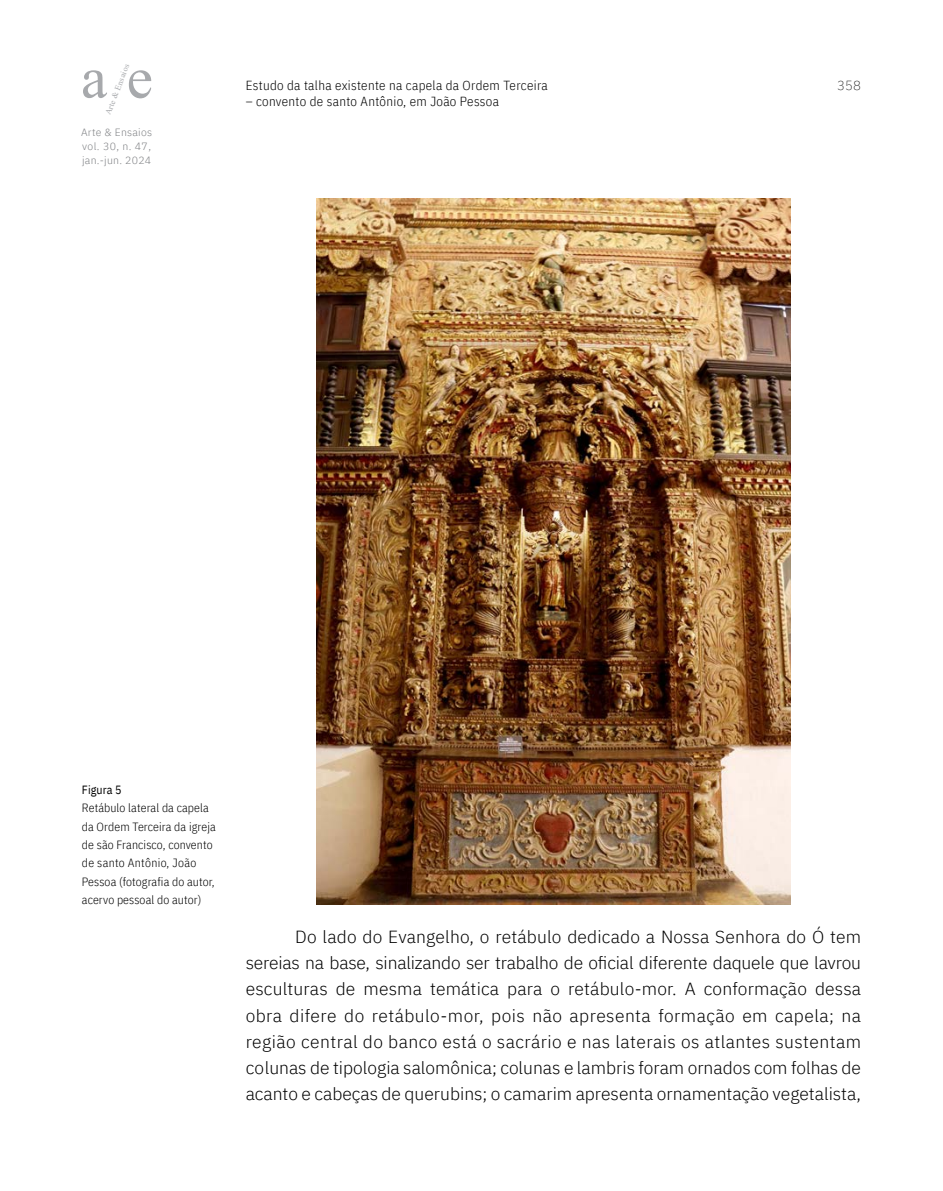
<style>
.page{position:relative;width:943px;height:1191px;background:#fff}
.page>*{position:absolute;margin:0;border:0;box-sizing:border-box;transform-origin:0 0}
.t1{font:59.15px "Times New Roman";color:#a7a9ac}
.t2{font:300 17.5px/26.1px "IBM Plex Sans";color:#000;text-align:justify}
.t3{font:300 13.12px "IBM Plex Sans Cond";letter-spacing:.025em;color:#000}
.t4{font:200 13.12px "IBM Plex Sans";color:#000}
.t5{font:300 11.9px/18.4px "IBM Plex Sans Cond";letter-spacing:.01em;color:#000}
.t6{font:11.9px "IBM Plex Sans Cond";letter-spacing:.01em;color:#000}
.t7{font:300 10.5px/14px "IBM Plex Sans";letter-spacing:.025em;color:#808285;text-align:justify}
.t8{font:8.4px "Times New Roman";color:#a7a9ac}
</style>
<div class="page">
<img style="left:316px;top:198px;width:474px;height:706px">
<p class="t8" style="left:102px;top:112px;width:55px;rotate:-69deg">Arte &amp; Ensaios</p>
<p class="t7" style="left:81px;top:125px;width:72px">Arte &amp; Ensaios vol. 30, n. 47, jan.-jun. 2024</p>
<h1 class="t1" style="left:81px;top:36px;width:73px">a e</h1>
<p class="t4" style="left:837px;top:75px;width:25px">358</p>
<p class="t3" style="left:246px;top:75px;width:303px">Estudo da talha existente na capela da Ordem Terceira</p>
<p class="t3" style="left:246px;top:92px;width:255px">– convento de santo Antônio, em João Pessoa</p>
<p class="t6" style="left:82px;top:780px;width:41px">Figura 5</p>
<p class="t5" style="left:82px;top:797px;width:135px">Retábulo lateral da capela da Ordem Terceira da igreja de são Francisco, convento de santo Antônio, João<br>Pessoa (fotografia do autor, acervo pessoal do autor)</p>
<p class="t2" style="left:246px;top:922px;width:617px;text-indent:50px">Do lado do Evangelho, o retábulo dedicado a Nossa Senhora do Ó tem sereias na base, sinalizando ser trabalho de oficial diferente daquele que lavrou esculturas de mesma temática para o retábulo-mor. A conformação dessa obra difere do retábulo-mor, pois não apresenta formação em capela; na região central do banco está o sacrário e nas laterais os atlantes sustentam colunas de tipologia salomônica; colunas e lambris foram ornados com folhas de acanto e cabeças de querubins; o camarim apresenta ornamentação vegetalista,</p>
</div>
